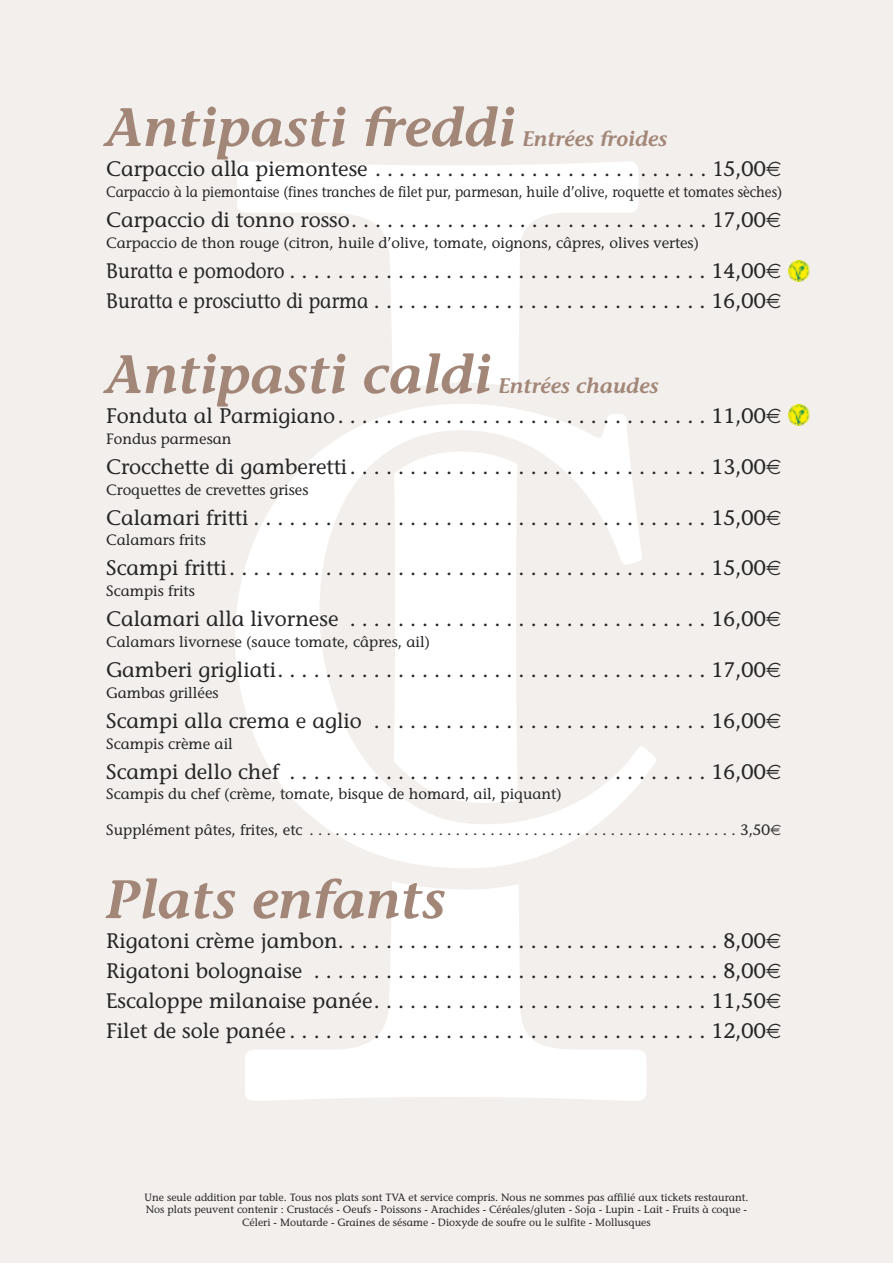
<style>
.page{position:relative;width:893px;height:1263px;background:#f3efed}
.page>*{position:absolute;margin:0;border:0;box-sizing:border-box;transform-origin:0 0}
.t1{font:italic 600 54px "Stone Informal";color:#a28778}
.t2{font:21px/30px "Stone Informal";color:#272627;text-align:justify}
.t3{font:21px/30px "Stone Informal";color:#272627;scale:.9 1}
.t4{font:italic 600 21px "Stone Informal";color:#a28778}
.t5{font:15px "Stone Informal";color:#272627}
.t6{font:15px "Stone Informal";color:#272627;scale:.9 1}
.t7{font:10.5px/12.6px "Stone Informal";color:#272627;text-align:center}
</style>
<div class="page">
<svg style="left:237px;top:162px;width:401px;height:229px"></svg>
<svg style="left:245px;top:881px;width:401px;height:220px"></svg>
<svg style="left:235px;top:404px;width:421px;height:464px;fill:#fdfcfc"></svg>
<img style="left:788px;top:261px;width:21px;height:21px">
<img style="left:788px;top:405px;width:21px;height:21px">
<h1 class="t1" style="left:106px;top:106px;width:411px">Antipasti freddi</h1>
<p class="t4" style="left:522px;top:131px;width:147px">Entrées froides</p>
<p class="t2" style="left:106px;top:154px;width:661px">Carpaccio alla piemontese . . . . . . . . . . . . . . . . . . . . . . . . . . . . 15,00</p>
<p class="t6" style="left:106px;top:183px;width:753px">Carpaccio à la piemontaise (fines tranches de filet pur, parmesan, huile d’olive, roquette et tomates sèches)</p>
<p class="t2" style="left:106px;top:205px;width:661px">Carpaccio di tonno rosso. . . . . . . . . . . . . . . . . . . . . . . . . . . . . . 17,00</p>
<p class="t5" style="left:106px;top:234px;width:594px">Carpaccio de thon rouge (citron, huile d’olive, tomate, oignons, câpres, olives vertes)</p>
<p class="t3" style="left:106px;top:255px;width:734px">Buratta e pomodoro . . . . . . . . . . . . . . . . . . . . . . . . . . . . . . . . . . . 14,00<br>Buratta e prosciutto di parma . . . . . . . . . . . . . . . . . . . . . . . . . . . . 16,00</p>
<h1 class="t1" style="left:106px;top:353px;width:387px">Antipasti caldi</h1>
<p class="t4" style="left:499px;top:378px;width:162px">Entrées chaudes</p>
<p class="t2" style="left:106px;top:401px;width:661px">Fonduta al Parmigiano. . . . . . . . . . . . . . . . . . . . . . . . . . . . . . . 11,00</p>
<p class="t5" style="left:106px;top:430px;width:127px">Fondus parmesan</p>
<p class="t2" style="left:106px;top:452px;width:661px">Crocchette di gamberetti. . . . . . . . . . . . . . . . . . . . . . . . . . . . . . 13,00</p>
<p class="t5" style="left:106px;top:481px;width:204px">Croquettes de crevettes grises</p>
<p class="t2" style="left:106px;top:502px;width:661px">Calamari fritti . . . . . . . . . . . . . . . . . . . . . . . . . . . . . . . . . . . . . . 15,00</p>
<p class="t5" style="left:106px;top:531px;width:101px">Calamars frits</p>
<p class="t2" style="left:106px;top:553px;width:661px">Scampi fritti. . . . . . . . . . . . . . . . . . . . . . . . . . . . . . . . . . . . . . . . 15,00</p>
<p class="t5" style="left:106px;top:582px;width:90px">Scampis frits</p>
<p class="t2" style="left:106px;top:604px;width:661px">Calamari alla livornese . . . . . . . . . . . . . . . . . . . . . . . . . . . . . . 16,00</p>
<p class="t5" style="left:106px;top:633px;width:325px">Calamars livornese (sauce tomate, câpres, ail)</p>
<p class="t2" style="left:106px;top:655px;width:661px">Gamberi grigliati. . . . . . . . . . . . . . . . . . . . . . . . . . . . . . . . . . . . 17,00</p>
<p class="t5" style="left:106px;top:684px;width:114px">Gambas grillées</p>
<p class="t2" style="left:106px;top:706px;width:661px">Scampi alla crema e aglio . . . . . . . . . . . . . . . . . . . . . . . . . . . . 16,00</p>
<p class="t5" style="left:106px;top:735px;width:128px">Scampis crème ail</p>
<p class="t2" style="left:106px;top:756px;width:661px">Scampi dello chef . . . . . . . . . . . . . . . . . . . . . . . . . . . . . . . . . . . 16,00</p>
<p class="t5" style="left:106px;top:785px;width:457px">Scampis du chef (crème, tomate, bisque de homard, ail, piquant)</p>
<p class="t5" style="left:106px;top:821px;width:665px">Supplément pâtes, frites, etc . . . . . . . . . . . . . . . . . . . . . . . . . . . . . . . . . . . . . . . . . . . . . . . . . . 3,50</p>
<h1 class="t1" style="left:106px;top:878px;width:342px">Plats enfants</h1>
<p class="t2" style="left:106px;top:926px;width:661px">Rigatoni crème jambon. . . . . . . . . . . . . . . . . . . . . . . . . . . . . . . . 8,00<br>Rigatoni bolognaise . . . . . . . . . . . . . . . . . . . . . . . . . . . . . . . . . . 8,00<br>Escaloppe milanaise panée. . . . . . . . . . . . . . . . . . . . . . . . . . . . 11,50<br>Filet de sole panée . . . . . . . . . . . . . . . . . . . . . . . . . . . . . . . . . . . 12,00</p>
<p class="t7" style="left:144px;top:1191px;width:606px">Une seule addition par table. Tous nos plats sont TVA et service compris. Nous ne sommes pas affilié aux tickets restaurant.<br>Nos plats peuvent contenir : Crustacés - Oeufs - Poissons - Arachides - Céréales/gluten - Soja - Lupin - Lait - Fruits à coque -<br>Céleri - Moutarde - Graines de sésame - Dioxyde de soufre ou le sulfite - Mollusques</p>
</div>
